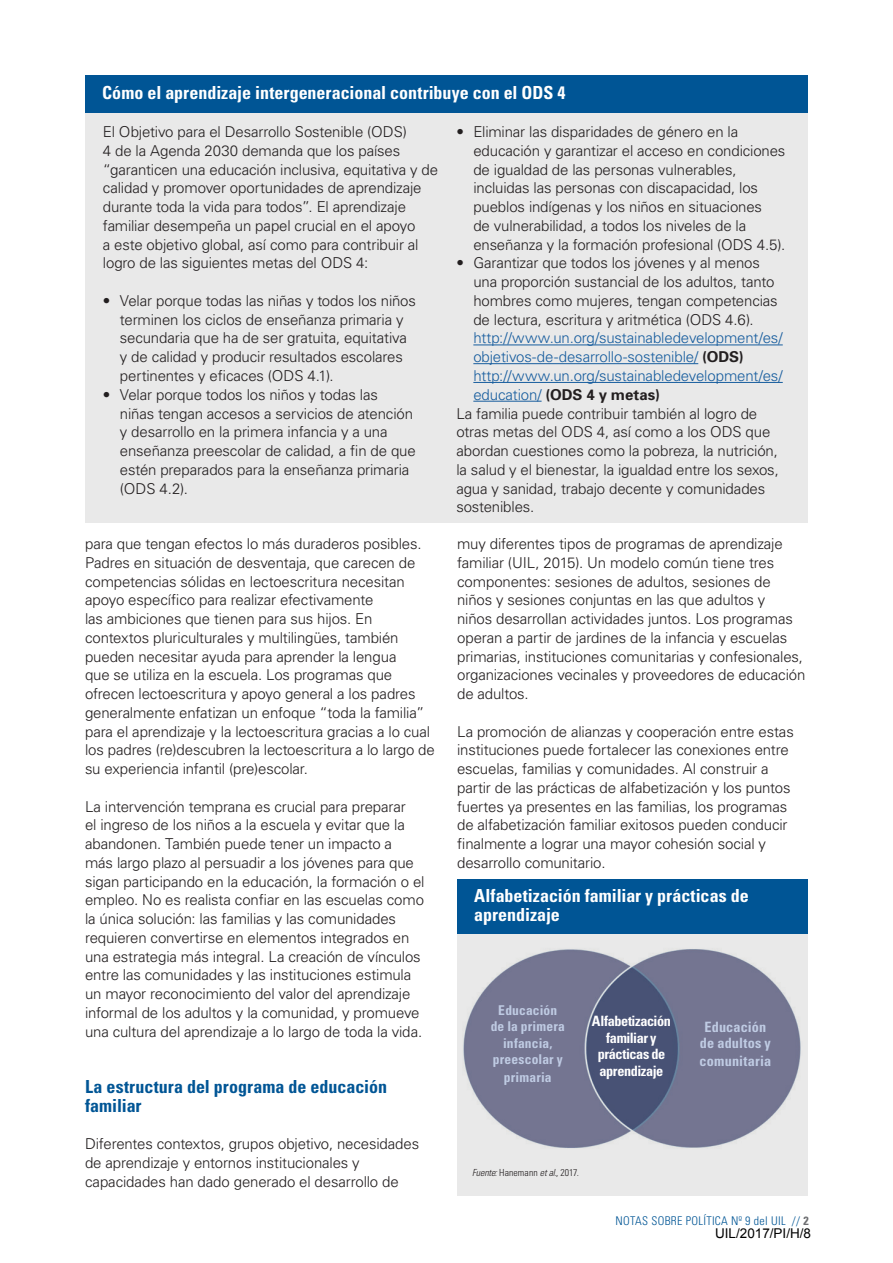
<style>
.page{position:relative;width:893px;height:1263px;background:#fff}
.page>*{position:absolute;margin:0;border:0;box-sizing:border-box;transform-origin:0 0}
.t1{font:700 condensed 18px/18.8px "Univers";color:#fff}
.t2{font:700 condensed 18px/18.8px "Univers";color:#005595}
.t3{font:300 15px/18.8px "Univers";letter-spacing:-.01em;color:#231f20}
.t4{font:300 15px "Univers";letter-spacing:-.01em;color:#175d9e}
.t5{font:700 15px "Univers";letter-spacing:.005em;color:#231f20}
.t6{font:700 condensed 14.25px/16.5px "Univers";letter-spacing:-.03em;color:#fff;text-align:center}
.t7{font:700 condensed 14.25px/16.5px "Univers";letter-spacing:.01em;color:#bfcbe3;text-align:center}
.t8{font:700 condensed 13.5px/16.5px "Univers";letter-spacing:.015em;color:#bfcbe3;text-align:center}
.t9{font:13.5px "Arial";color:#000}
.t10{font:300 condensed 12px "Univers";letter-spacing:.025em;color:#005595}
.t11{font:italic 300 condensed 9.75px "Univers";letter-spacing:-.01em;color:#231f20}
.s1{font-weight:700;color:#231f20}
.s2{font-weight:300;color:#175d9e}
.s3{font-style:normal}
.s4{font-weight:700;color:#6c6d70}
</style>
<div class="page">
<div style="left:85px;top:105px;width:723px;height:418px;background:#e9e9e9"></div>
<div style="left:85px;top:75px;width:723px;height:38px;background:#005595"></div>
<hr style="left:473px;top:344px;width:310px;height:1px;background:#175d9e">
<hr style="left:473px;top:363px;width:225px;height:1px;background:#175d9e">
<hr style="left:473px;top:382px;width:310px;height:1px;background:#175d9e">
<hr style="left:473px;top:401px;width:69px;height:1px;background:#175d9e">
<div style="left:457px;top:930px;width:351px;height:266px;background:#e9e9e9"></div>
<div style="left:457px;top:879px;width:351px;height:55px;background:#005595"></div>
<img style="left:463px;top:949px;width:338px;height:199px">
<p class="t1" style="left:102px;top:83px;width:465px">Cómo el aprendizaje intergeneracional contribuye con el ODS 4</p>
<p class="t3" style="left:103px;top:122px;width:337px">El Objetivo para el Desarrollo Sostenible (ODS)<br>4 de la Agenda 2030 demanda que los países “garanticen una educación inclusiva, equitativa y de calidad y promover oportunidades de aprendizaje durante toda la vida para todos”. El aprendizaje familiar desempeña un papel crucial en el apoyo<br>a este objetivo global, así como para contribuir al logro de las siguientes metas del ODS 4:</p>
<p class="t3" style="left:120px;top:291px;width:298px;text-indent:-17px">• Velar porque todas las niñas y todos los niños terminen los ciclos de enseñanza primaria y secundaria que ha de ser gratuita, equitativa y de calidad y producir resultados escolares pertinentes y eficaces (ODS 4.1).</p>
<p class="t3" style="left:120px;top:385px;width:297px;text-indent:-17px">• Velar porque todos los niños y todas las niñas tengan accesos a servicios de atención y desarrollo en la primera infancia y a una enseñanza preescolar de calidad, a fin de que estén preparados para la enseñanza primaria (ODS 4.2).</p>
<p class="t3" style="left:85px;top:534px;width:351px">para que tengan efectos lo más duraderos posibles.<br>Padres en situación de desventaja, que carecen de competencias sólidas en lectoescritura necesitan apoyo específico para realizar efectivamente<br>las ambiciones que tienen para sus hijos. En contextos pluriculturales y multilingües, también pueden necesitar ayuda para aprender la lengua<br>que se utiliza en la escuela. Los programas que ofrecen lectoescritura y apoyo general a los padres generalmente enfatizan un enfoque “toda la familia” para el aprendizaje y la lectoescritura gracias a lo cual los padres (re)descubren la lectoescritura a lo largo de su experiencia infantil (pre)escolar.</p>
<p class="t3" style="left:85px;top:796px;width:341px">La intervención temprana es crucial para preparar<br>el ingreso de los niños a la escuela y evitar que la abandonen. También puede tener un impacto a<br>más largo plazo al persuadir a los jóvenes para que sigan participando en la educación, la formación o el empleo. No es realista confiar en las escuelas como la única solución: las familias y las comunidades requieren convertirse en elementos integrados en una estrategia más integral. La creación de vínculos entre las comunidades y las instituciones estimula un mayor reconocimiento del valor del aprendizaje informal de los adultos y la comunidad, y promueve una cultura del aprendizaje a lo largo de toda la vida.</p>
<p class="t2" style="left:85px;top:1077px;width:303px">La estructura del programa de educación familiar</p>
<p class="t3" style="left:85px;top:1134px;width:336px">Diferentes contextos, grupos objetivo, necesidades de aprendizaje y entornos institucionales y capacidades han dado generado el desarrollo de</p>
<p class="t3" style="left:473px;top:122px;width:314px;text-indent:-17px">• Eliminar las disparidades de género en la educación y garantizar el acceso en condiciones de igualdad de las personas vulnerables, incluidas las personas con discapacidad, los pueblos indígenas y los niños en situaciones<br>de vulnerabilidad, a todos los niveles de la enseñanza y la formación profesional (ODS 4.5).</p>
<p class="t3" style="left:473px;top:253px;width:306px;text-indent:-17px">• Garantizar que todos los jóvenes y al menos una proporción sustancial de los adultos, tanto hombres como mujeres, tengan competencias de lectura, escritura y aritmética (ODS 4.6).</p>
<p class="t4" style="left:473px;top:329px;width:311px">http://www.un.org/sustainabledevelopment/es/</p>
<p class="t4" style="left:473px;top:348px;width:272px">objetivos-de-desarrollo-sostenible/ <span class="s1">(ODS)</span></p>
<p class="t4" style="left:473px;top:367px;width:311px">http://www.un.org/sustainabledevelopment/es/</p>
<p class="t5" style="left:473px;top:385px;width:188px"><span class="s2">education/</span> (ODS 4 y metas)</p>
<p class="t3" style="left:456px;top:403px;width:302px">La familia puede contribuir también al logro de</p>
<p class="t3" style="left:456px;top:422px;width:315px">otras metas del ODS 4, así como a los ODS que</p>
<p class="t3" style="left:456px;top:441px;width:323px">abordan cuestiones como la pobreza, la nutrición,</p>
<p class="t3" style="left:456px;top:460px;width:324px">la salud y el bienestar, la igualdad entre los sexos,</p>
<p class="t3" style="left:456px;top:478px;width:310px">agua y sanidad, trabajo decente y comunidades</p>
<p class="t3" style="left:456px;top:497px;width:80px">sostenibles.</p>
<p class="t3" style="left:457px;top:534px;width:350px">muy diferentes tipos de programas de aprendizaje familiar (UIL, 2015). Un modelo común tiene tres componentes: sesiones de adultos, sesiones de niños y sesiones conjuntas en las que adultos y<br>niños desarrollan actividades juntos. Los programas operan a partir de jardines de la infancia y escuelas primarias, instituciones comunitarias y confesionales, organizaciones vecinales y proveedores de educación de adultos.</p>
<p class="t3" style="left:457px;top:721px;width:338px">La promoción de alianzas y cooperación entre estas instituciones puede fortalecer las conexiones entre escuelas, familias y comunidades. Al construir a partir de las prácticas de alfabetización y los puntos fuertes ya presentes en las familias, los programas de alfabetización familiar exitosos pueden conducir finalmente a lograr una mayor cohesión social y desarrollo comunitario.</p>
<p class="t1" style="left:474px;top:886px;width:276px">Alfabetización familiar y prácticas de aprendizaje</p>
<p class="t8" style="left:491px;top:1001px;width:76px">Educación de la primera infancia, preescolar y</p>
<p class="t8" style="left:504px;top:1069px;width:49px">primaria</p>
<p class="t6" style="left:592px;top:1012px;width:80px">Alfabetización familiar y prácticas de aprendizaje</p>
<p class="t7" style="left:700px;top:1018px;width:72px">Educación de adultos y</p>
<p class="t7" style="left:700px;top:1052px;width:73px">comunitaria</p>
<p class="t11" style="left:472px;top:1166px;width:108px">Fuente: <span class="s3">Hanemann</span> et al., <span class="s3">2017.</span></p>
<p class="t10" style="left:615px;top:1214px;width:195px">NOTAS SOBRE POLÍTICA Nº 9 del UIL // <span class="s4">2</span></p>
<p class="t9" style="left:715px;top:1224px;width:98px">UIL/2017/PI/H/8</p>
</div>
